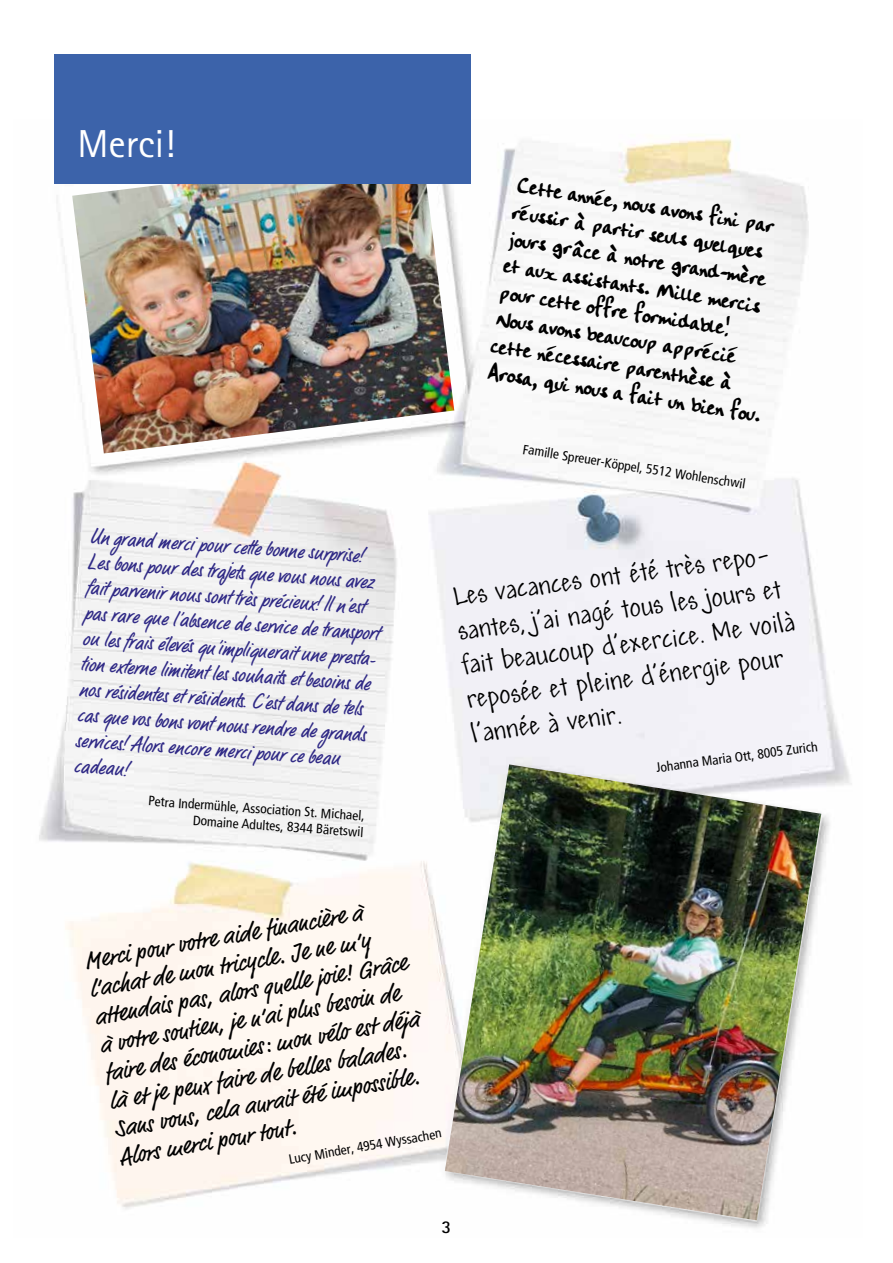
<style>
.page{position:relative;width:893px;height:1263px;background:#fff}
.page>*{position:absolute;margin:0;border:0;box-sizing:border-box;transform-origin:0 0}
.t1{font:39px "Rotis Sans Serif";color:#fff}
.t2{font:30px/34.7px "Andy Std";color:#000}
.t3{font:25.5px/27px "Handwriting Plain";color:#000}
.t4{font:24px/28.5px "Market Pro";color:#000}
.t5{font:22.5px/25.5px "LP Bambus";color:#302a86}
.t6{font:700 18px "Rotis Sans Serif";color:#000}
.t7{font:condensed 13.5px/16.2px "Frutiger LT Pro";color:#000;text-align:right}
</style>
<div class="page">
<img style="left:39px;top:137px;width:813px;height:1091px">
<img style="left:72px;top:183px;width:382px;height:270px">
<img style="left:445px;top:764px;width:376px;height:456px">
<div style="left:54px;top:54px;width:417px;height:129px;background:#3c63aa"></div>
<h1 class="t1" style="left:77px;top:121px;width:99px">Merci!</h1>
<p class="t5" style="left:90px;top:525px;width:300px;rotate:4deg">Un grand merci pour cette bonne surprise!<br>Les bons pour des trajets que vous nous avez fait parvenir nous sont très précieux! Il n’est pas rare que l’absence de service de transport ou les frais élevés qu’impliquerait une presta&shy;tion externe limitent les souhaits et besoins de nos résidentes et résidents. C’est dans de tels cas que vos bons vont nous rendre de grands services! Alors encore merci pour ce beau cadeau!</p>
<p class="t7" style="left:149px;top:793px;width:218px;rotate:4deg">Petra Indermühle, Association St. Michael,<br>Domaine Adultes, 8344 Bäretswil</p>
<p class="t3" style="left:519px;top:172px;width:279px;rotate:9deg">Cette année, nous avons fini par réussir à partir seuls quelques jours grâce à notre grand-mère et aux assistants. Mille mercis pour cette offre formidable!<br>Nous avons beaucoup apprécié cette nécessaire parenthèse à<br>Arosa, qui nous a fait un bien fou.</p>
<p class="t7" style="left:524px;top:441px;width:227px;rotate:9deg">Famille Spreuer-Köppel, 5512 Wohlenschwil</p>
<h2 class="t2" style="left:451px;top:579px;width:337px;rotate:-7deg">Les vacances ont été très repo&shy;santes, j’ai nagé tous les jours et fait beaucoup d’exercice. Me voilà reposée et pleine d’énergie pour l’année à venir.</h2>
<p class="t7" style="left:655px;top:759px;width:164px;rotate:-7deg">Johanna Maria Ott, 8005 Zurich</p>
<p class="t4" style="left:83px;top:948px;width:320px;rotate:-10deg">Merci pour votre aide fi nancière à l’achat de mon tricycle. Je ne m’y attendais pas, alors quelle joie! Grâce à votre soutien, je n’ai plus besoin de faire des économies: mon vélo est déjà là et je peux faire de belles balades.<br>Sans vous, cela aurait été impossible.<br>Alors merci pour tout.</p>
<p class="t7" style="left:288px;top:1152px;width:156px;rotate:-10deg">Lucy Minder, 4954 Wyssachen</p>
<p class="t6" style="left:442px;top:1215px;width:11px">3</p>
</div>
